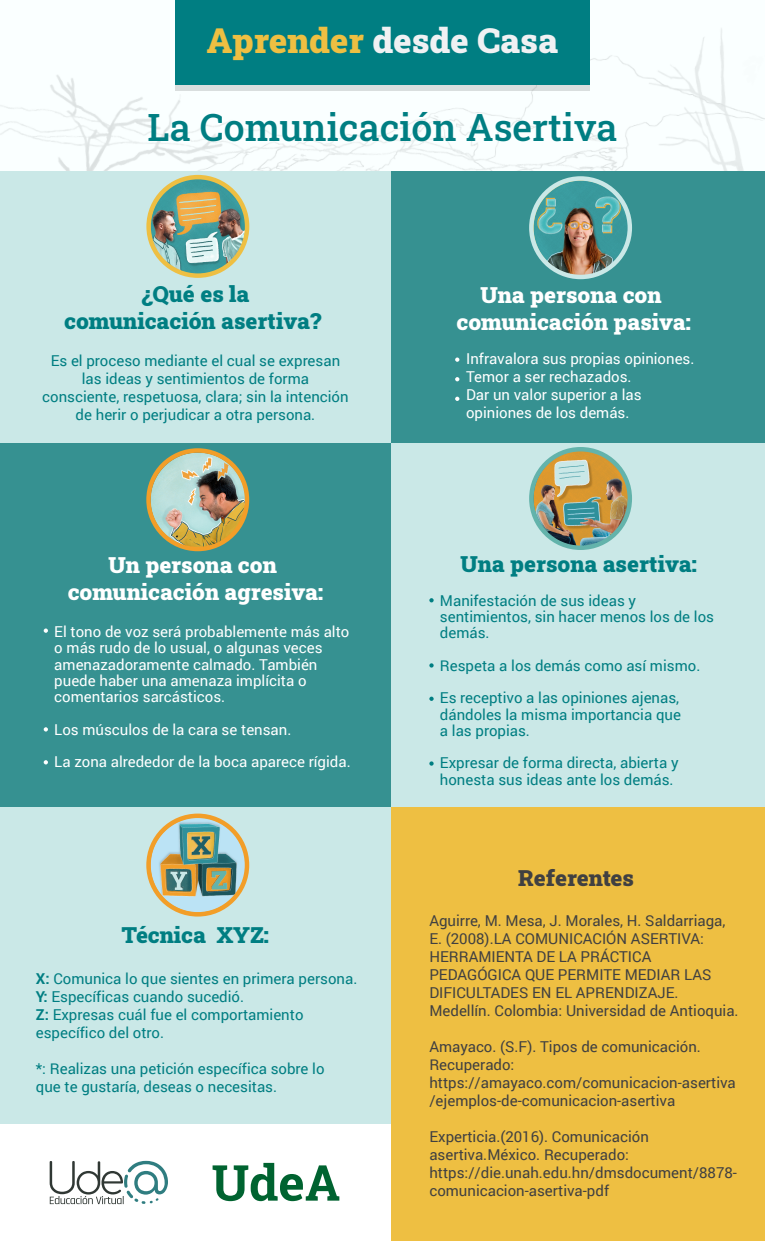
<style>
.page{position:relative;width:765px;height:1241px;background:#fff}
.page>*{position:absolute;margin:0;border:0;box-sizing:border-box;transform-origin:0 0}
.t1{font:500 37.5px "Roboto Slab";color:#007e82}
.t2{font:900 35px "Roboto Slab";color:#f0f1f3}
.t3{font:900 22.5px/27px "Roboto Slab";color:#fff;text-align:center}
.t4{font:900 22.5px/27px "Roboto Slab";color:#007e82;text-align:center}
.t5{font:900 22.5px "Roboto Slab";color:#404041}
.t6{font:15px/18px "Roboto";color:#007e82}
.t7{font:15px/18px "Roboto";color:#404041}
.t8{font:15px/16.2px "Roboto";color:#fff}
.s1{color:#eebf42}
.s2{font-weight:700}
</style>
<div class="page">
<div style="left:0;top:0;width:765px;height:175px;background:#faffff"></div>
<img style="left:0;top:28px;width:765px;height:144px">
<svg style="left:50px;top:1160px;width:118px;height:43px"></svg>
<svg style="left:213px;top:1162px;width:126px;height:38px"></svg>
<div style="left:0;top:172px;width:391px;height:271px;background:#cae8e7"></div>
<div style="left:0;top:443px;width:391px;height:364px;background:#369191"></div>
<div style="left:391px;top:172px;width:374px;height:271px;background:#369191"></div>
<div style="left:391px;top:443px;width:374px;height:364px;background:#cae8e7"></div>
<div style="left:175px;top:0;width:415px;height:91px;background:#d9dede"></div>
<div style="left:175px;top:0;width:415px;height:85px;background:#007e82"></div>
<svg style="left:455px;top:357px;width:4px;height:5px"></svg>
<svg style="left:455px;top:377px;width:4px;height:4px"></svg>
<svg style="left:455px;top:396px;width:4px;height:5px"></svg>
<svg style="left:429px;top:598px;width:5px;height:4px"></svg>
<svg style="left:429px;top:663px;width:5px;height:4px"></svg>
<svg style="left:429px;top:696px;width:5px;height:4px"></svg>
<svg style="left:429px;top:761px;width:5px;height:4px"></svg>
<svg style="left:44px;top:628px;width:4px;height:4px"></svg>
<svg style="left:44px;top:727px;width:4px;height:4px"></svg>
<svg style="left:44px;top:760px;width:4px;height:4px"></svg>
<div style="left:0;top:807px;width:391px;height:316px;background:#cae8e7"></div>
<div style="left:391px;top:807px;width:374px;height:433px;background:#eebf42"></div>
<img style="left:148px;top:174px;width:102px;height:104px">
<div style="left:146px;top:175px;width:103px;height:103px;border:4px solid #eebf42;border-radius:50%"></div>
<img style="left:529px;top:176px;width:103px;height:104px">
<div style="left:529px;top:176px;width:103px;height:103px;border:4px solid #cae8e7;border-radius:50%"></div>
<img style="left:529px;top:447px;width:103px;height:103px">
<div style="left:529px;top:447px;width:103px;height:103px;border:4px solid #63b3ab;border-radius:50%"></div>
<img style="left:146px;top:818px;width:104px;height:99px">
<div style="left:146px;top:813px;width:103px;height:103px;border:4px solid #f29e28;border-radius:50%"></div>
<img style="left:146px;top:448px;width:104px;height:104px">
<div style="left:146px;top:448px;width:103px;height:103px;border:4px solid #f29e28;border-radius:50%"></div>
<h2 class="t2" style="left:207px;top:16px;width:352px"><span class="s1">Aprender</span> desde Casa</h2>
<h1 class="t1" style="left:148px;top:102px;width:471px">La Comunicación Asertiva</h1>
<h3 class="t4" style="left:64px;top:279px;width:258px">¿Qué es la comunicación asertiva?</h3>
<p class="t6" style="left:42px;top:350px;width:308px;text-align:center">Es el proceso mediante el cual se expresan las ideas y sentimientos de forma consciente, respetuosa, clara; sin la intención de herir o perjudicar a otra persona.</p>
<h3 class="t3" style="left:457px;top:281px;width:236px">Una persona con comunicación pasiva:</h3>
<p class="t8" style="left:466px;top:349px;width:230px;line-height:18px">Infravalora sus propias opiniones.<br>Temor a ser rechazados.<br>Dar un valor superior a las opiniones de los demás.</p>
<h3 class="t3" style="left:109px;top:551px;width:170px">Un persona con</h3>
<h3 class="t4" style="left:461px;top:550px;width:238px">Una persona asertiva:</h3>
<h3 class="t3" style="left:68px;top:578px;width:257px">comunicación agresiva:</h3>
<p class="t8" style="left:54px;top:623px;width:297px">El tono de voz será probablemente más alto o más rudo de lo usual, o algunas veces amenazadoramente calmado. También puede haber una amenaza implícita o comentarios sarcásticos.</p>
<p class="t8" style="left:54px;top:712px;width:298px;line-height:32.5px">Los músculos de la cara se tensan.<br>La zona alrededor de la boca aparece rígida.</p>
<p class="t6" style="left:440px;top:591px;width:276px;line-height:16.2px">Manifestación de sus ideas y sentimientos, sin hacer menos los de los demás.</p>
<p class="t6" style="left:440px;top:648px;width:262px;line-height:32.5px">Respeta a los demás como así mismo.<br>Es receptivo a las opiniones ajenas,</p>
<p class="t6" style="left:440px;top:705px;width:243px;line-height:16.2px">dándoles la misma importancia que a las propias.</p>
<p class="t6" style="left:440px;top:754px;width:240px;line-height:16.2px">Expresar de forma directa, abierta y honesta sus ideas ante los demás.</p>
<h3 class="t4" style="left:122px;top:920px;width:149px">Técnica XYZ:</h3>
<p class="t6" style="left:36px;top:968px;width:323px"><span class="s2">X:</span> Comunica lo que sientes en primera persona.<br><span class="s2">Y:</span> Específicas cuando sucedió.<br><span class="s2">Z:</span> Expresas cuál fue el comportamiento específico del otro.</p>
<p class="t6" style="left:36px;top:1058px;width:290px">*: Realizas una petición específica sobre lo que te gustaría, deseas o necesitas.</p>
<h3 class="t5" style="left:518px;top:861px;width:117px">Referentes</h3>
<p class="t7" style="left:429px;top:911px;width:311px">Aguirre, M. Mesa, J. Morales, H. Saldarriaga, E. (2008).LA COMUNICACIÓN ASERTIVA:<br>HERRAMIENTA DE LA PRÁCTICA PEDAGÓGICA QUE PERMITE MEDIAR LAS DIFICULTADES EN EL APRENDIZAJE.<br>Medellín. Colombia: Universidad de Antioquia.</p>
<p class="t7" style="left:429px;top:1037px;width:308px">Amayaco. (S.F). Tipos de comunicación.<br>Recuperado: https://amayaco.com/comunicacion-asertiva /ejemplos-de-comunicacion-asertiva</p>
<p class="t7" style="left:429px;top:1127px;width:309px">Experticia.(2016). Comunicación asertiva.México. Recuperado: https://die.unah.edu.hn/dmsdocument/8878- comunicacion-asertiva-pdf</p>
</div>
